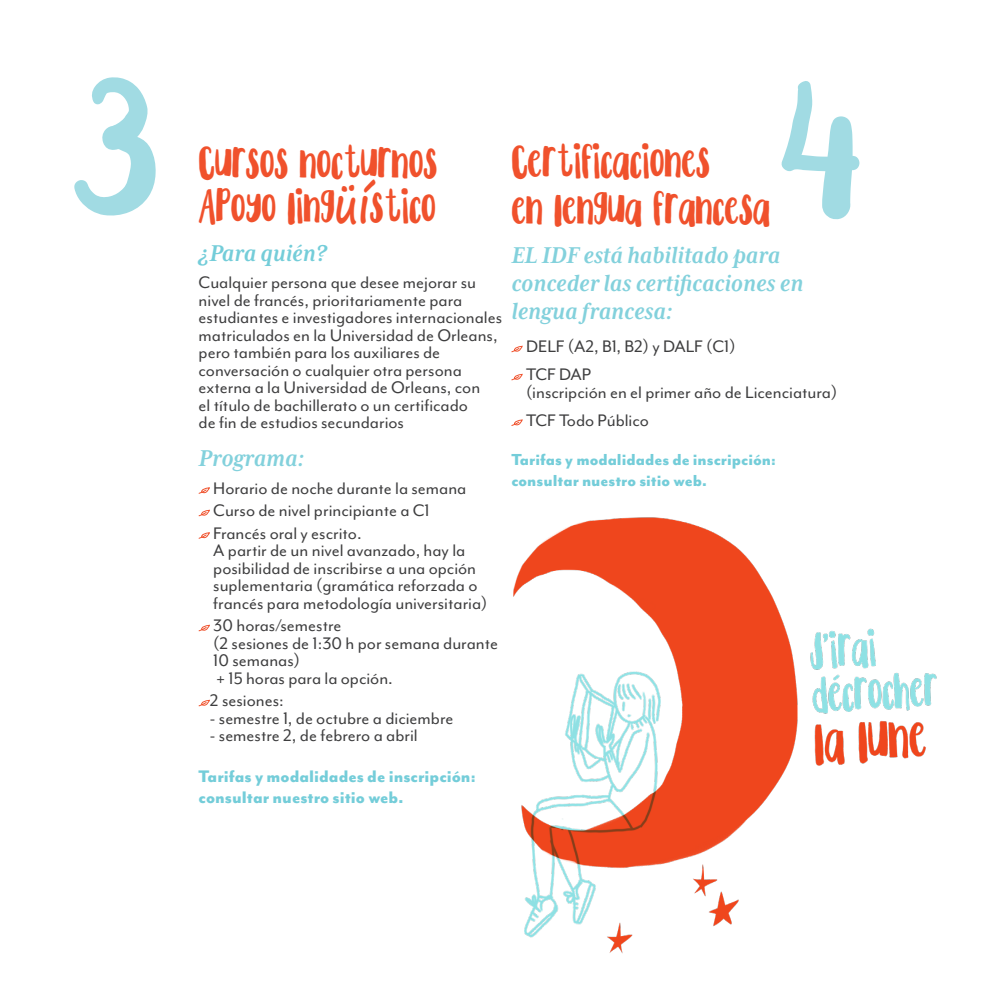
<style>
.page{position:relative;width:993px;height:993px;background:#fff}
.page>*{position:absolute;margin:0;border:0;box-sizing:border-box;transform-origin:0 0}
.Titre{font:198.62px "Quickfox";color:#a1dbe3}
.Titre-2{font:43.75px/47.2px "Quickfox";color:#f0512c}
.Sous-Titre{font:italic 700 26.25px/28px "Mrs Eaves XL Serif Nar OT";color:#83d1dc}
.Sous-Titre-2{font:italic 700 26.25px "Mrs Eaves XL Serif Nar OT";color:#74cdd9}
.t1{font:19.25px/17.5px "Mr Eaves Mod OT";color:#3e3e3f}
.t2{font:800 19.25px "Mr Eaves Mod OT";color:#74cdd9}
.t3{font:800 18.38px "Mr Eaves Mod OT";color:#74cdd9}
.s1{font-family:"Segoe Print";font-weight:700;font-size:52.5px}
</style>
<div class="page">
<img style="left:513px;top:517px;width:424px;height:437px">
<svg style="left:198px;top:487px;width:12px;height:7px"></svg>
<svg style="left:198px;top:510px;width:12px;height:7px"></svg>
<svg style="left:198px;top:532px;width:12px;height:7px"></svg>
<svg style="left:198px;top:625px;width:12px;height:7px"></svg>
<svg style="left:198px;top:700px;width:12px;height:7px"></svg>
<svg style="left:511px;top:346px;width:12px;height:7px"></svg>
<svg style="left:511px;top:374px;width:12px;height:7px"></svg>
<svg style="left:511px;top:420px;width:12px;height:6px"></svg>
<p class="Titre" style="left:72px;top:3px;width:88px">3</p>
<p class="Titre" style="left:778px;top:7px;width:85px">4</p>
<p class="Titre-2" style="left:511px;top:138px;width:260px">Certificaciones<br>en lengua francesa</p>
<p class="Sous-Titre" style="left:511px;top:241px;width:293px">EL IDF está habilitado para conceder las certificaciones en lengua francesa:</p>
<p class="t1" style="left:526px;top:337px;width:211px">DELF (A2, B1, B2) y DALF (C1)</p>
<p class="t1" style="left:526px;top:365px;width:312px">TCF DAP<br>(inscripción en el primer año de Licenciatura)</p>
<p class="t1" style="left:526px;top:411px;width:124px">TCF Todo Público</p>
<p class="t3" style="left:511px;top:449px;width:266px">Tarifas y modalidades de inscripción:</p>
<p class="t3" style="left:511px;top:470px;width:197px">consultar nuestro sitio web.</p>
<p class="Titre-2" style="left:198px;top:139px;width:240px">Cursos nocturnos</p>
<p class="Titre-2" style="left:198px;top:183px;width:238px">Apoyo ling<span class="s1">üí</span>stico</p>
<p class="Sous-Titre-2" style="left:198px;top:240px;width:129px">¿Para quién?</p>
<p class="t1" style="left:198px;top:273px;width:305px">Cualquier persona que desee mejorar su nivel de francés, prioritariamente para estudiantes e investigadores internacionales matriculados en la Universidad de Orleans, pero también para los auxiliares de conversación o cualquier otra persona externa a la Universidad de Orleans, con<br>el título de bachillerato o un certificado<br>de fin de estudios secundarios</p>
<p class="Sous-Titre" style="left:198px;top:444px;width:107px">Programa:</p>
<p class="t1" style="left:213px;top:479px;width:254px">Horario de noche durante la semana</p>
<p class="t1" style="left:213px;top:501px;width:218px">Curso de nivel principiante a C1</p>
<p class="t1" style="left:213px;top:524px;width:275px">Francés oral y escrito.<br>A partir de un nivel avanzado, hay la posibilidad de inscribirse a una opción suplementaria (gramática reforzada o francés para metodología universitaria)</p>
<p class="t1" style="left:213px;top:616px;width:286px">30 horas/semestre<br>(2 sesiones de 1:30 h por semana durante<br>10 semanas)<br>+ 15 horas para la opción.</p>
<p class="t1" style="left:210px;top:691px;width:75px">2 sesiones:</p>
<p class="t1" style="left:210px;top:709px;width:245px">- semestre 1, de octubre a diciembre</p>
<p class="t1" style="left:210px;top:726px;width:209px">- semestre 2, de febrero a abril</p>
<p class="t2" style="left:198px;top:764px;width:278px">Tarifas y modalidades de inscripción:</p>
<p class="t2" style="left:198px;top:785px;width:206px">consultar nuestro sitio web.</p>
</div>
